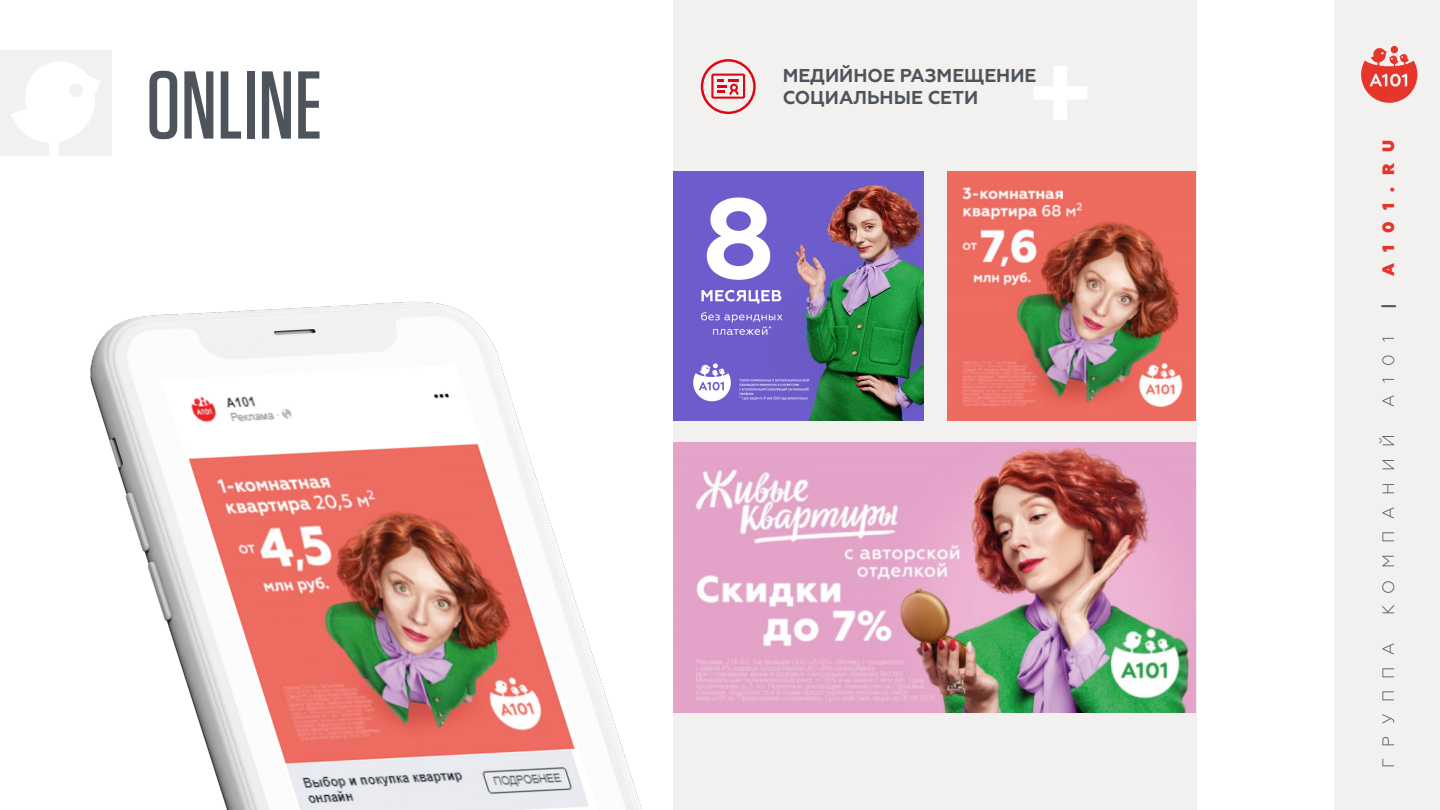
<style>
.page{position:relative;width:1440px;height:810px;background:#fff}
.page>*{position:absolute;margin:0;border:0;box-sizing:border-box;transform-origin:0 0}
.t1{font:500 96px "Rain Tungsten";color:#4e545b}
.t2{font:700 18.6px/22.4px "Geometria";color:#4e545b}
.t3{font:300 16.5px "Geometria";letter-spacing:.7em;color:#4e545b}
.t4{font:800 16.5px "Geometria";letter-spacing:.7em;color:#e6352a}
.t5{font:700 16.5px "Geometria";color:#4e545b}
</style>
<div class="page">
<div style="left:673px;top:0;width:523px;height:810px;background:#f3f1f0"></div>
<svg style="left:701px;top:59px;width:55px;height:55px"></svg>
<div style="left:1335px;top:0;width:105px;height:810px;background:#f3f1f0"></div>
<div style="left:1391px;top:46px;width:7px;height:7px;background:#e6352a;border-radius:50%"></div>
<svg style="left:1361px;top:48px;width:56px;height:55px"></svg>
<div style="left:0;top:50px;width:112px;height:106px;background:#f3f1f0"></div>
<svg style="left:11px;top:62px;width:89px;height:94px"></svg>
<img style="left:90px;top:301px;width:638px;height:509px">
<img style="left:673px;top:171px;width:250px;height:250px">
<img style="left:673px;top:442px;width:523px;height:270px">
<img style="left:947px;top:171px;width:249px;height:250px">
<h1 class="t1" style="left:146px;top:55px;width:178px">ONLINE</h1>
<p class="t2" style="left:783px;top:64px;width:255px">МЕДИЙНОЕ РАЗМЕЩЕНИЕ<br>СОЦИАЛЬНЫЕ СЕТИ</p>
<p class="t4" style="left:1378px;top:276px;width:138px;rotate:-90deg">A101.RU</p>
<p class="t5" style="left:1379px;top:309px;width:7px;rotate:-90deg">|</p>
<p class="t3" style="left:1379px;top:407px;width:72px;rotate:-90deg">А101</p>
<p class="t3" style="left:1379px;top:615px;width:182px;rotate:-90deg">КОМПАНИЙ</p>
<p class="t3" style="left:1379px;top:768px;width:127px;rotate:-90deg">ГРУППА</p>
</div>
